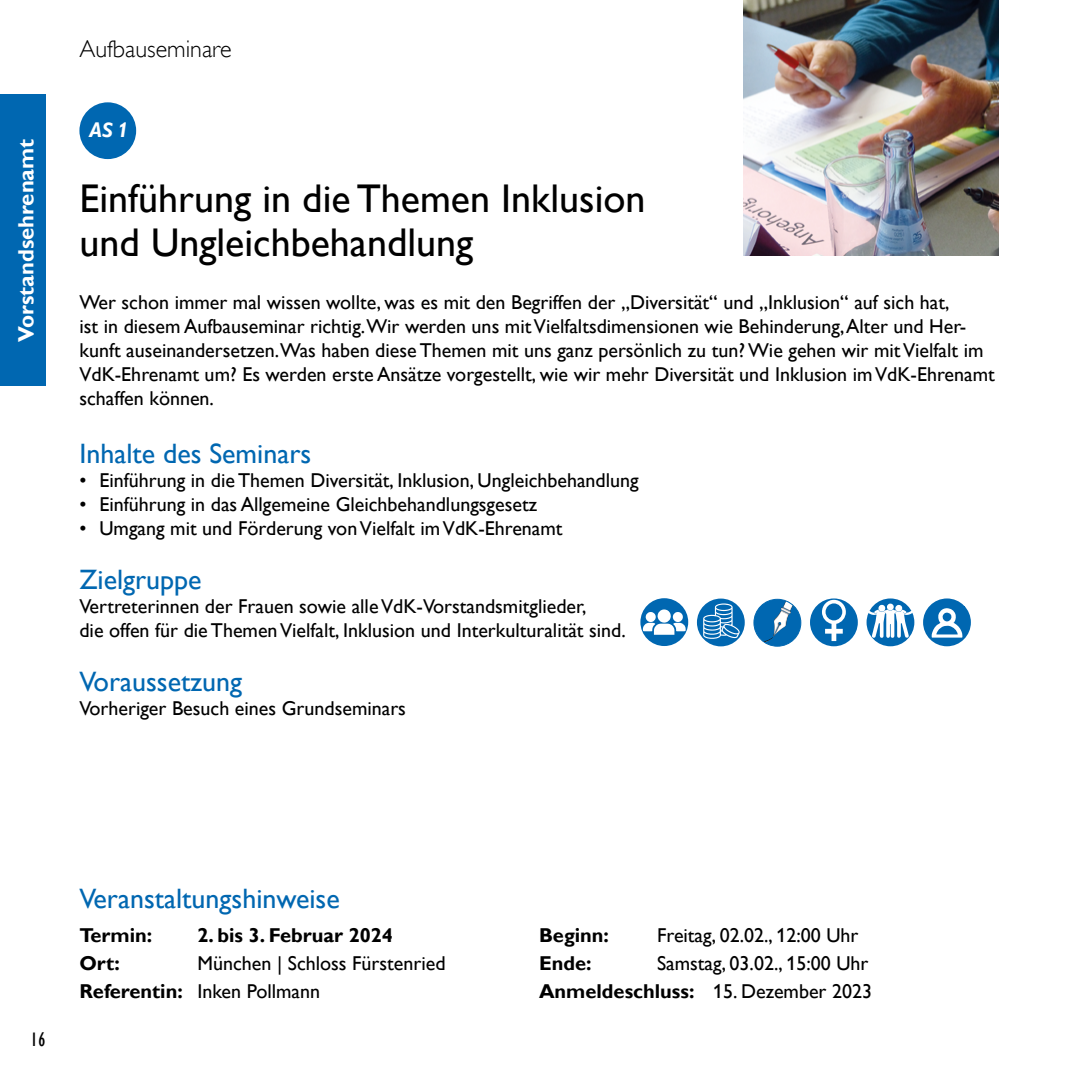
<style>
.page{position:relative;width:1078px;height:1078px;background:#fff}
.page>*{position:absolute;margin:0;border:0;box-sizing:border-box;transform-origin:0 0}
.t1{font:40px/44px "Gill Alt One";color:#000}
.t2{font:28px "Gill Alt One";color:#0067b1}
.t3{font:300 24px "Gill Alt One";color:#000}
.t4{font:700 22px "Gill Alt One";color:#fff}
.t5{font:italic 700 20.8px "Gill Alt One";color:#fff}
.t6{font:20px/24px "Gill Alt One";color:#000}
.t7{font:700 20px "Gill Alt One";color:#000}
.t8{font:condensed 20px "Gill Sans";color:#000}
.s1{font-weight:700}
</style>
<div class="page">
<img style="left:743px;top:0;width:255px;height:255px">
<div style="left:79px;top:102px;width:57px;height:57px;background:#0067b1;border-radius:50%"></div>
<div style="left:0;top:95px;width:45px;height:291px;background:#0067b1"></div>
<div style="left:809px;top:598px;width:48px;height:48px;background:#0067b1;border-radius:50%"></div>
<svg style="left:821px;top:599px;width:24px;height:42px"></svg>
<div style="left:640px;top:598px;width:48px;height:48px;background:#0067b1;border-radius:50%"></div>
<img style="left:642px;top:609px;width:43px;height:25px">
<div style="left:696px;top:598px;width:48px;height:48px;background:#0067b1;border-radius:50%"></div>
<img style="left:703px;top:603px;width:36px;height:36px">
<div style="left:753px;top:599px;width:47px;height:47px;background:#0067b1;border-radius:50%"></div>
<img style="left:763px;top:600px;width:29px;height:42px">
<div style="left:753px;top:598px;width:48px;height:48px;border:1px solid #0067b1;border-radius:50%"></div>
<svg style="left:866px;top:598px;width:48px;height:48px"></svg>
<img style="left:867px;top:603px;width:35px;height:35px">
<svg style="left:922px;top:598px;width:48px;height:48px"></svg>
<div style="left:929px;top:605px;width:35px;height:32px;background:#0067b1"></div>
<img style="left:931px;top:608px;width:31px;height:29px">
<p class="t4" style="left:13px;top:341px;width:204px;rotate:-90deg">Vorstandsehrenamt</p>
<p class="t3" style="left:79px;top:35px;width:154px">Aufbauseminare</p>
<p class="t5" style="left:89px;top:118px;width:40px">AS 1</p>
<h1 class="t1" style="left:79px;top:176px;width:567px">Einführung in die Themen Inklusion und Ungleichbehandlung</h1>
<p class="t6" style="left:79px;top:290px;width:916px">Wer schon immer mal wissen wollte, was es mit den Begriffen der „Diversität“ und „Inklusion“ auf sich hat,<br>ist in diesem Aufbauseminar richtig.Wir werden uns mit Vielfaltsdimensionen wie Behinderung, Alter und Her&shy;kunft auseinandersetzen.Was haben diese Themen mit uns ganz persönlich zu tun? Wie gehen wir mit Vielfalt im VdK-Ehrenamt um? Es werden erste Ansätze vorgestellt, wie wir mehr Diversität und Inklusion im VdK-Ehrenamt schaffen können.</p>
<h2 class="t2" style="left:79px;top:437px;width:233px">Inhalte des Seminars</h2>
<p class="t6" style="left:79px;top:468px;width:560px">• Einführung in die Themen Diversität, Inklusion, Ungleichbehandlung</p>
<p class="t6" style="left:79px;top:492px;width:459px">• Einführung in das Allgemeine Gleichbehandlungsgesetz</p>
<p class="t6" style="left:79px;top:516px;width:484px">• Umgang mit und Förderung von Vielfalt im VdK-Ehrenamt</p>
<h2 class="t2" style="left:79px;top:563px;width:124px">Zielgruppe</h2>
<p class="t6" style="left:79px;top:594px;width:548px">Vertreterinnen der Frauen sowie alle VdK-Vorstandsmitglieder,<br>die offen für die Themen Vielfalt, Inklusion und Interkulturalität sind.</p>
<h2 class="t2" style="left:79px;top:665px;width:164px">Voraussetzung</h2>
<p class="t6" style="left:79px;top:696px;width:328px">Vorheriger Besuch eines Grundseminars</p>
<p class="t8" style="left:30px;top:1027px;width:17px">16</p>
<h2 class="t2" style="left:79px;top:881px;width:262px">Veranstaltungshinweise</h2>
<p class="t7" style="left:79px;top:923px;width:74px">Termin:</p>
<p class="t7" style="left:197px;top:923px;width:197px">2. bis 3. Februar 2024</p>
<p class="t7" style="left:79px;top:951px;width:42px">Ort:</p>
<p class="t6" style="left:79px;top:948px;width:367px;line-height:28px;text-indent:118px">München | Schloss Fürstenried<br><span class="s1">Referentin:</span> Inken Pollmann</p>
<p class="t7" style="left:539px;top:923px;width:71px">Beginn:</p>
<p class="t6" style="left:657px;top:922px;width:203px">Freitag, 02.02., 12:00 Uhr</p>
<p class="t7" style="left:539px;top:951px;width:54px">Ende:</p>
<p class="t6" style="left:539px;top:948px;width:334px;line-height:28px;text-align:right">Samstag, 03.02., 15:00 Uhr<br><span class="s1">Anmeldeschluss:</span> 15. Dezember 2023</p>
</div>
